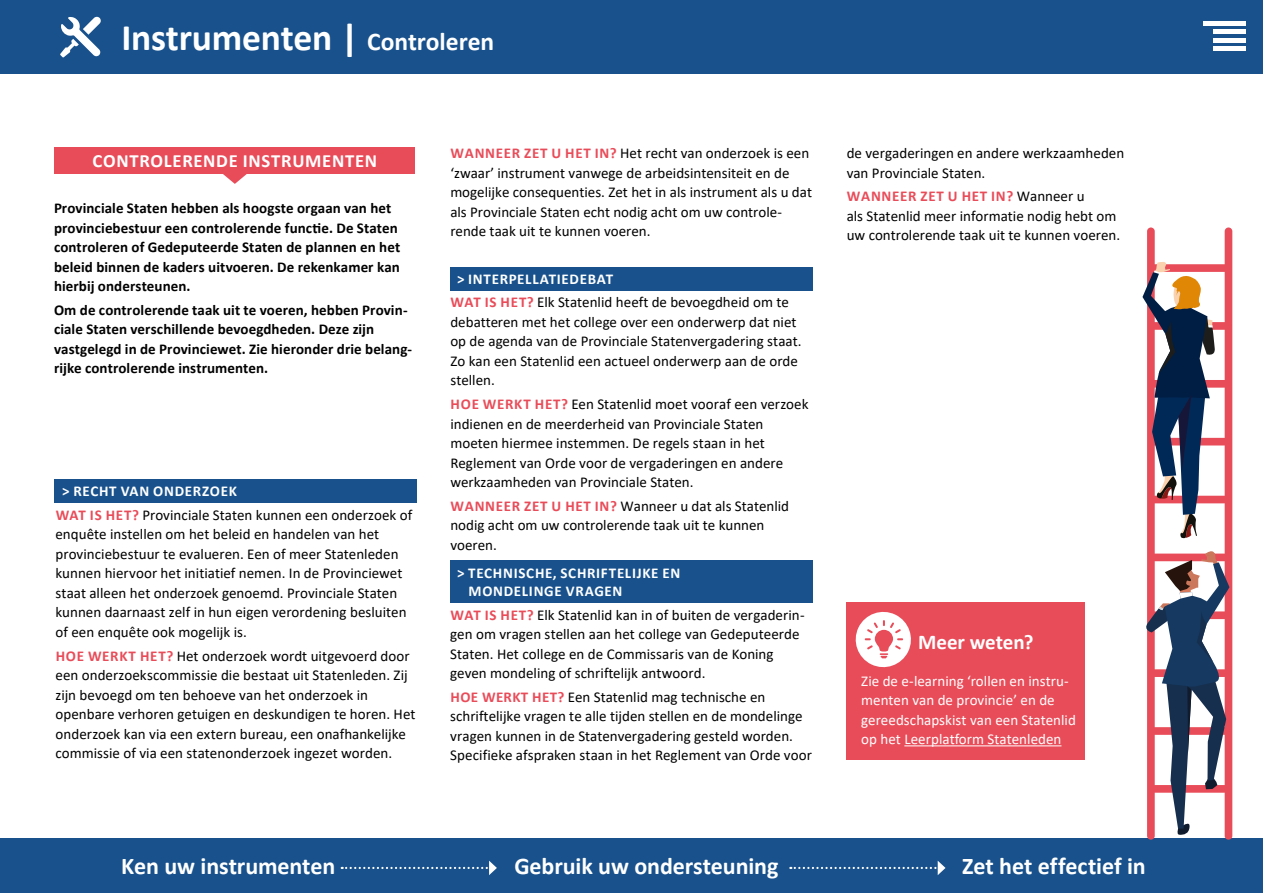
<style>
.page{position:relative;width:1263px;height:893px;background:#fff}
.page>*{position:absolute;margin:0;border:0;box-sizing:border-box;transform-origin:0 0}
.t1{font:700 37.5px "Calibri";letter-spacing:-.005em;color:#fff}
.t2{font:700 24px "Calibri";letter-spacing:-.005em;color:#fff}
.kopje{font:700 21px "Calibri";letter-spacing:-.005em;color:#fff}
.t3{font:700 18.75px "Calibri";letter-spacing:.04em;color:#fff}
.t4{font:15px/19.5px "Calibri";color:#000}
.t5{font:700 15px/19.5px "Calibri";letter-spacing:.005em;color:#000}
.t6{font:15px/19.5px "Calibri";letter-spacing:.005em;color:#fff}
.t7{font:700 15px/18px "Calibri";letter-spacing:.045em;color:#fff}
.s1{font-size:25.5px}
.s2{font-weight:700;color:#e94c59}
.s3{font-style:inherit}
</style>
<div class="page">
<div style="left:54px;top:480px;width:362px;height:23px;background:#18518c"></div>
<div style="left:450px;top:267px;width:363px;height:23px;background:#18518c"></div>
<div style="left:450px;top:560px;width:363px;height:43px;background:#18518c"></div>
<div style="left:847px;top:602px;width:238px;height:158px;background:#e94c59"></div>
<div style="left:0;top:839px;width:1263px;height:54px;background:#18518c"></div>
<div style="left:54px;top:147px;width:361px;height:27px;background:#e94c59"></div>
<svg style="left:223px;top:174px;width:24px;height:10px"></svg>
<svg style="left:342px;top:861px;width:155px;height:14px"></svg>
<svg style="left:790px;top:861px;width:155px;height:14px"></svg>
<div style="left:0;top:0;width:1263px;height:73px;background:#18518c"></div>
<hr style="left:1203px;top:21px;width:42px;height:4px;background:#fff">
<div style="left:1213px;top:29px;width:32px;height:5px;background:#fff"></div>
<hr style="left:1213px;top:38px;width:32px;height:4px;background:#fff">
<hr style="left:1213px;top:47px;width:32px;height:4px;background:#fff">
<svg style="left:60px;top:16px;width:41px;height:42px"></svg>
<hr style="left:904px;top:745px;width:157px;height:1px;background:#fff">
<svg style="left:855px;top:611px;width:56px;height:57px"></svg>
<svg style="left:1147px;top:227px;width:85px;height:613px"></svg>
<svg style="left:1146px;top:550px;width:83px;height:285px"></svg>
<svg style="left:1142px;top:261px;width:73px;height:277px"></svg>
<p class="t1" style="left:121px;top:13px;width:374px">Instrumenten | <span class="s1">Controleren</span></p>
<p class="t3" style="left:93px;top:148px;width:286px">CONTROLERENDE INSTRUMENTEN</p>
<p class="t5" style="left:54px;top:198px;width:348px">Provinciale Staten hebben als hoogste orgaan van het provinciebestuur een controlerende functie. De Staten controleren of Gedeputeerde Staten de plannen en het beleid binnen de kaders uitvoeren. De rekenkamer kan hierbij ondersteunen.</p>
<p class="t5" style="left:54px;top:300px;width:360px">Om de controlerende taak uit te voeren, hebben Provin&shy;ciale Staten verschillende bevoegdheden. Deze zijn vastgelegd in de Provinciewet. Zie hieronder drie belang&shy;rijke controlerende instrumenten.</p>
<p class="t7" style="left:62px;top:482px;width:176px">&gt; RECHT VAN ONDERZOEK</p>
<p class="t4" style="left:55px;top:505px;width:358px"><span class="s2">WAT IS HET?</span> Provinciale Staten kunnen een onderzoek of enquête instellen om het beleid en handelen van het provinciebestuur te evalueren. Een of meer Statenleden kunnen hiervoor het initiatief nemen. In de Provinciewet staat alleen het onderzoek genoemd. Provinciale Staten kunnen daarnaast zelf in hun eigen verordening besluiten of een enquête ook mogelijk is.</p>
<p class="t4" style="left:55px;top:645px;width:362px"><span class="s2">HOE WERKT HET?</span> Het onderzoek wordt uitgevoerd door een onderzoekscommissie die bestaat uit Statenleden. Zij zijn bevoegd om ten behoeve van het onderzoek in openbare verhoren getuigen en deskundigen te horen. Het onderzoek kan via een extern bureau, een onafhankelijke commissie of via een statenonderzoek ingezet worden.</p>
<p class="t4" style="left:450px;top:143px;width:363px"><span class="s2">WANNEER ZET</span> <span class="s2">U</span> <span class="s2">HET IN?</span> Het recht van onderzoek is een ‘zwaar’ instrument vanwege de arbeidsintensiteit en de mogelijke consequenties. Zet het in als instrument als u dat als Provinciale Staten echt nodig acht om uw controle&shy;rende taak uit te kunnen voeren.</p>
<p class="t7" style="left:457px;top:270px;width:157px">&gt; INTERPELLATIEDEBAT</p>
<p class="t4" style="left:450px;top:292px;width:353px"><span class="s2">WAT IS HET?</span> Elk Statenlid heeft de bevoegdheid om te debatteren met het college over een onderwerp dat niet op de agenda van de Provinciale Statenvergadering staat.<br>Zo kan een Statenlid een actueel onderwerp aan de orde stellen.</p>
<p class="t4" style="left:450px;top:394px;width:360px"><span class="s2">HOE WERKT HET?</span> Een Statenlid moet vooraf een verzoek indienen en de meerderheid van Provinciale Staten moeten hiermee instemmen. De regels staan in het Reglement van Orde voor de vergaderingen en andere werkzaamheden van Provinciale Staten.</p>
<p class="t4" style="left:450px;top:496px;width:340px"><span class="s2">WANNEER ZET</span> <span class="s2">U</span> <span class="s2">HET IN?</span> Wanneer u dat als Statenlid nodig acht om uw controlerende taak uit te kunnen voeren.</p>
<p class="t7" style="left:469px;top:564px;width:213px;text-indent:-11px">&gt; TECHNISCHE, SCHRIFTELIJKE EN<br>MONDELINGE VRAGEN</p>
<p class="t4" style="left:450px;top:605px;width:356px"><span class="s2">WAT IS HET?</span> Elk Statenlid kan in of buiten de vergaderin&shy;gen om vragen stellen aan het college van Gedeputeerde Staten. Het college en de Commissaris van de Koning geven mondeling of schriftelijk antwoord.</p>
<p class="t4" style="left:450px;top:687px;width:363px"><span class="s2">HOE WERKT HET?</span> Een Statenlid mag technische en schriftelijke vragen te alle tijden stellen en de mondelinge vragen kunnen in de Statenvergadering gesteld worden.<br>Specifieke afspraken staan in het Reglement van Orde voor</p>
<p class="t4" style="left:847px;top:143px;width:279px">de vergaderingen en andere werkzaamheden van Provinciale Staten.</p>
<p class="t4" style="left:847px;top:186px;width:275px"><span class="s2">WANNEER ZET</span> <span class="s2">U</span> <span class="s2">HET IN?</span> Wanneer u<br>als Statenlid meer informatie nodig hebt om uw controlerende taak uit te kunnen voeren.</p>
<p class="kopje" style="left:918px;top:628px;width:117px">Meer weten?</p>
<p class="t6" style="left:861px;top:671px;width:216px">Zie de e-learning ‘rollen en instru&shy;menten van de provincie’ en de gereedschapskist van een Statenlid op het Leerplatform Statenleden</p>
<p class="t2" style="left:121px;top:850px;width:216px">Ken <span class="s3">uw</span> instrumenten</p>
<p class="t2" style="left:514px;top:850px;width:266px">Gebruik <span class="s3">uw</span> ondersteuning</p>
<p class="t2" style="left:962px;top:850px;width:185px">Zet het effectief in</p>
</div>
